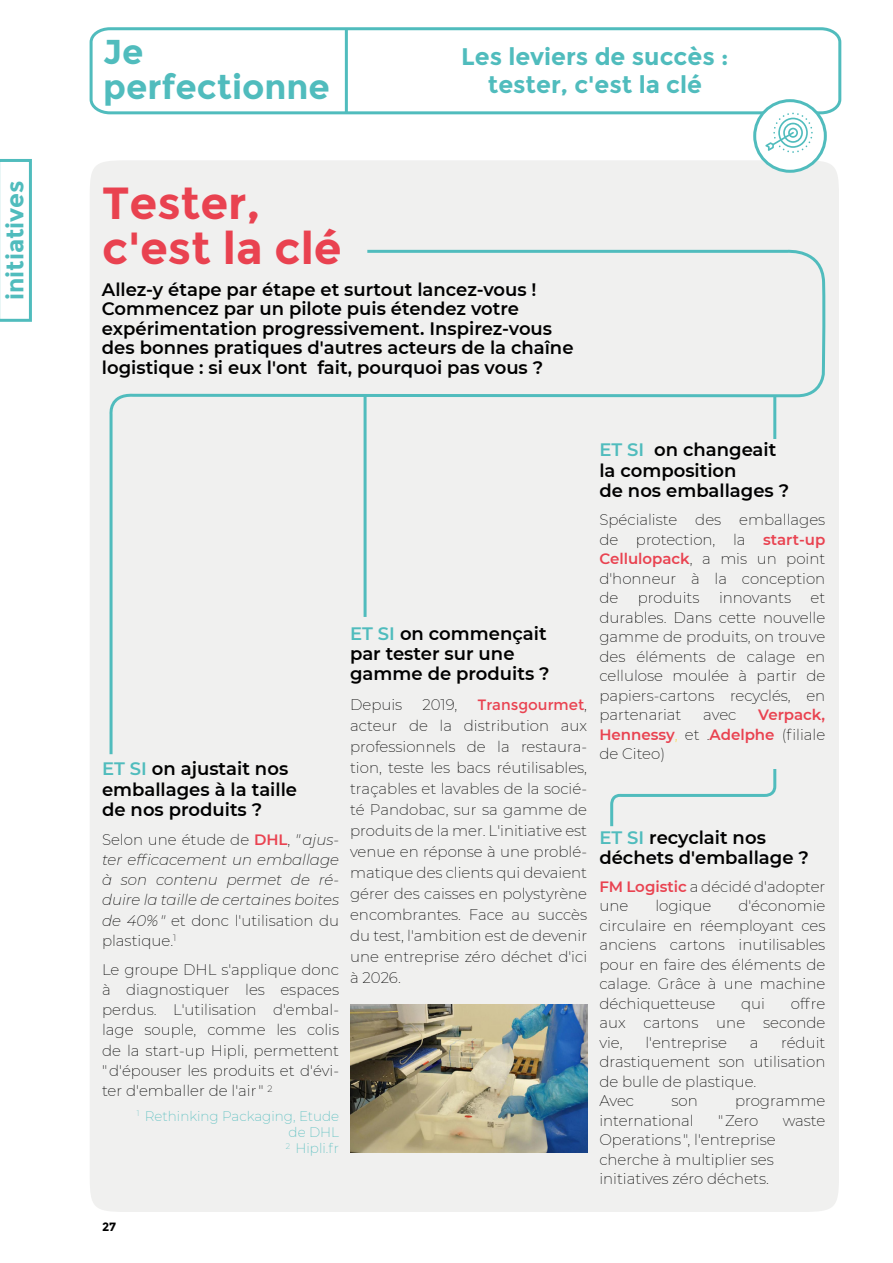
<style>
.page{position:relative;width:893px;height:1263px;background:#fff}
.page>*{position:absolute;margin:0;border:0;box-sizing:border-box;transform-origin:0 0}
.t1{font:700 45px/45px "Montserrat";color:#e94250}
.t2{font:700 34.5px/34.5px "Montserrat";color:#50bcbd}
.t3{font:700 24px/28.8px "Montserrat";color:#50bcbd;text-align:center}
.t4{font:600 18px/20.2px "Montserrat";color:#000}
.t5{font:200 15px/19.5px "Montserrat";color:#000;text-align:justify}
.t6{font:italic 200 15px/20.2px "Montserrat";color:#000;text-align:justify}
.t7{font:600 15px/19.5px "Montserrat";color:#e94250;text-align:justify}
.t8{font:200 13.5px/16.2px "Montserrat";color:#50bcbd;text-align:justify}
.t9{font:700 12px "Montserrat";color:#000}
.s1{color:#50bcbd}
.s2{font-style:normal}
.s3{font-weight:600;font-style:normal;color:#e94250}
.s4{font-weight:400;color:#e94250}
.s5{font-weight:600;color:#e94250}
.s6{font-weight:200;color:#ffcd00}
.s7{font-weight:200;color:#000}
</style>
<div class="page">
<div style="left:90px;top:160px;width:749px;height:1052px;background:#f0f0ef;border-radius:35px"></div>
<svg style="left:610px;top:769px;width:167px;height:58px"></svg>
<svg style="left:109px;top:249px;width:717px;height:506px"></svg>
<svg style="left:89px;top:27px;width:753px;height:89px"></svg>
<hr style="left:345px;top:29px;width:3px;height:84px;background:#50bcbd">
<div style="left:755px;top:101px;width:70px;height:70px;background:#fff;border-radius:50%"></div>
<div style="left:753px;top:99px;width:74px;height:74px;border:3px solid #50bcbd;border-radius:50%"></div>
<svg style="left:765px;top:113px;width:48px;height:40px"></svg>
<svg style="left:0;top:159px;width:32px;height:163px"></svg>
<img style="left:351px;top:1005px;width:237px;height:148px">
<h3 class="t3" style="left:1px;top:300px;width:121px;rotate:-90deg">initiatives</h3>
<h2 class="t2" style="left:103px;top:35px;width:228px">Je perfectionne</h2>
<h3 class="t3" style="left:461px;top:42px;width:269px">Les leviers de succès : tester, c'est la clé</h3>
<h1 class="t1" style="left:102px;top:181px;width:241px">Tester, c'est la clé</h1>
<p class="t4" style="left:102px;top:279px;width:473px;line-height:19.5px">Allez-y étape par étape et surtout lancez-vous !<br>Commencez par un pilote puis étendez votre expérimentation progressivement. Inspirez-vous des bonnes pratiques d'autres acteurs de la chaîne logistique : si eux l'ont fait, pourquoi pas vous ?</p>
<p class="t4" style="left:102px;top:758px;width:196px"><span class="s1">ET SI</span> on ajustait nos emballages à la taille de nos produits ?</p>
<p class="t6" style="left:102px;top:829px;width:239px"><span class="s2">Selon une étude de</span> <span class="s3">DHL</span><span class="s2">,</span> " ajus&shy;ter efficacement un emballage à son contenu permet de ré&shy;duire la taille de certaines boites de 40% " <span class="s2">et donc l'utilisation du plastique.</span><sup>1</sup></p>
<p class="t5" style="left:102px;top:959px;width:239px;line-height:20.2px">Le groupe DHL s'applique donc à diagnostiquer les espaces perdus. L'utilisation d'embal&shy;lage souple, comme les colis de la start-up Hipli, permettent " d'épouser les produits et d'évi&shy;ter d'emballer de l'air " <sup>2</sup></p>
<p class="t8" style="left:286px;top:1107px;width:55px;text-indent:-149px"><sup>1</sup> Rethinking Packaging, Etude de DHL <sup>2</sup> Hipli.fr</p>
<p class="t4" style="left:350px;top:622px;width:201px"><span class="s1">ET SI</span> on commençait par tester sur une gamme de produits ?</p>
<p class="t5" style="left:350px;top:694px;width:54px">Depuis</p>
<p class="t5" style="left:422px;top:694px;width:36px">2019,</p>
<p class="t5" style="left:350px;top:693px;width:239px;line-height:21px;text-indent:127px"><span class="s4">Transgourmet</span>, acteur de la distribution aux professionnels de la restaura&shy;tion, teste les bacs réutilisables, traçables et lavables de la socié&shy;té Pandobac, sur sa gamme de produits de la mer. L'initiative est venue en réponse à une problé&shy;matique des clients qui devaient gérer des caisses en polystyrène encombrantes. Face au succès du test, l'ambition est de devenir une entreprise zéro déchet d'ici à 2026.</p>
<p class="t4" style="left:599px;top:439px;width:191px"><span class="s1">ET SI</span> on changeait la composition<br>de nos emballages ?</p>
<p class="t5" style="left:599px;top:509px;width:227px">Spécialiste des emballages de protection, la <span class="s5">start-up Cellulopack</span>, a mis un point d'honneur à la conception de</p>
<p class="t5" style="left:638px;top:587px;width:63px">produits</p>
<p class="t5" style="left:719px;top:587px;width:74px">innovants</p>
<p class="t5" style="left:599px;top:587px;width:227px;text-indent:211px">et durables. Dans cette nouvelle gamme de produits, on trouve des éléments de calage en cellulose moulée à partir de papiers-cartons recyclés, en partenariat</p>
<p class="t7" style="left:599px;top:704px;width:227px;text-indent:159px">Verpack, Hennessy<span class="s6">,</span> <span class="s7">et .</span>Adelphe <span class="s7">(filiale de Citeo)</span></p>
<p class="t5" style="left:703px;top:704px;width:35px">avec</p>
<p class="t4" style="left:599px;top:826px;width:211px"><span class="s1">ET SI</span> recyclait nos déchets d'emballage ?</p>
<p class="t5" style="left:599px;top:876px;width:227px"><span class="s5">FM Logistic</span> a décidé d'adopter une</p>
<p class="t5" style="left:599px;top:896px;width:227px;text-indent:139px">d'économie circulaire en réemployant ces anciens cartons inutilisables pour en faire des éléments de calage. Grâce à une machine déchiquetteuse</p>
<p class="t5" style="left:655px;top:896px;width:57px">logique</p>
<p class="t5" style="left:599px;top:993px;width:227px;text-indent:192px">offre aux cartons une seconde vie,</p>
<p class="t5" style="left:741px;top:993px;width:25px">qui</p>
<p class="t5" style="left:599px;top:1032px;width:227px;text-align:left;text-indent:182px">réduit drastiquement son utilisation de bulle de plastique.<br>Avec</p>
<p class="t5" style="left:645px;top:1032px;width:83px">l'entreprise</p>
<p class="t5" style="left:750px;top:1032px;width:10px">a</p>
<p class="t5" style="left:671px;top:1091px;width:28px">son</p>
<p class="t5" style="left:735px;top:1091px;width:92px">programme</p>
<p class="t5" style="left:599px;top:1110px;width:96px">international</p>
<p class="t5" style="left:718px;top:1110px;width:42px">" Zero</p>
<p class="t5" style="left:783px;top:1110px;width:44px">waste</p>
<p class="t5" style="left:599px;top:1130px;width:178px">Operations ", l'entreprise cherche à multiplier ses initiatives zéro déchets.</p>
<p class="t9" style="left:102px;top:1220px;width:16px">27</p>
</div>
